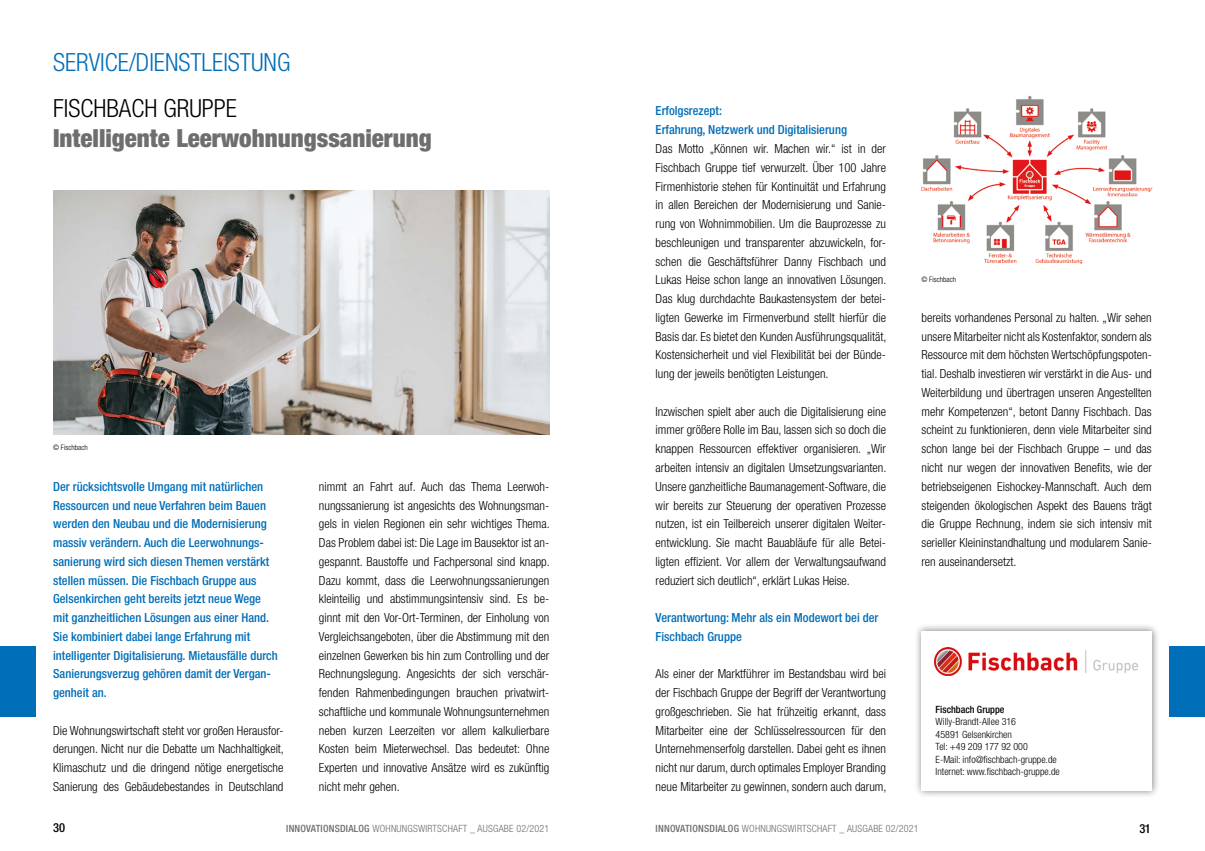
<style>
.page{position:relative;width:1205px;height:851px;background:#fff}
.page>*{position:absolute;margin:0;border:0;box-sizing:border-box;transform-origin:0 0}
.t1{font:900 condensed 25px "Helvetica Neue LT Std";color:#6e6e6e}
.t2{font:300 condensed 25px "Helvetica Neue LT Std";color:#006eb9}
.t3{font:300 condensed 25px "Helvetica Neue LT Std";color:#000}
.t4{font:300 condensed 12.5px/18.8px "Helvetica Neue LT Std";color:#000;text-align:justify}
.t5{font:500 condensed 12.5px/18.8px "Helvetica Neue LT Std";color:#006eb9}
.t6{font:500 condensed 12.5px "Helvetica Neue LT Std";color:#000}
.t7{font:300 condensed 10px/12.5px "Helvetica Neue LT Std";color:#000}
.t8{font:300 condensed 10px "Helvetica Neue LT Std";letter-spacing:.02em;color:#6e6e6e}
.t9{font:500 condensed 10px "Helvetica Neue LT Std";color:#000}
.t10{font:300 condensed 7.5px "Helvetica Neue LT Std";color:#000}
.s1{font-weight:500}
</style>
<div class="page">
<img style="left:53px;top:190px;width:496px;height:244px">
<div style="left:913px;top:623px;width:247px;height:175px;background:#000;opacity:.5"></div>
<div style="left:921px;top:631px;width:231px;height:159px;background:#fff"></div>
<img style="left:935px;top:647px;width:202px;height:28px">
<img style="left:921px;top:95px;width:232px;height:170px">
<div style="left:1169px;top:646px;width:36px;height:70px;background:#006eb9"></div>
<div style="left:0;top:646px;width:35px;height:70px;background:#006eb9"></div>
<h1 class="t2" style="left:53px;top:48px;width:239px">SERVICE/DIENSTLEISTUNG</h1>
<h1 class="t3" style="left:53px;top:94px;width:185px">FISCHBACH GRUPPE</h1>
<h1 class="t1" style="left:53px;top:123px;width:380px">Intelligente Leerwohnungssanierung</h1>
<p class="t10" style="left:53px;top:443px;width:36px">© Fischbach</p>
<p class="t5" style="left:53px;top:476px;width:226px">Der rücksichtsvolle Umgang mit natürlichen Ressourcen und neue Verfahren beim Bauen werden den Neubau und die Modernisierung massiv verändern. Auch die Leerwohnungs&shy;sanierung wird sich diesen Themen verstärkt stellen müssen. Die Fischbach Gruppe aus Gelsenkirchen geht bereits jetzt neue Wege mit ganzheitlichen Lösungen aus einer Hand.<br>Sie kombiniert dabei lange Erfahrung mit intelligenter Digitalisierung. Mietausfälle durch Sanierungsverzug gehören damit der Vergan&shy;genheit an.</p>
<p class="t4" style="left:53px;top:720px;width:232px">Die Wohnungswirtschaft steht vor großen Herausfor&shy;derungen. Nicht nur die Debatte um Nachhaltigkeit, Klimaschutz und die dringend nötige energetische Sanierung des Gebäudebestandes in Deutschland</p>
<p class="t4" style="left:319px;top:477px;width:232px">nimmt an Fahrt auf. Auch das Thema Leerwoh&shy;nungssanierung ist angesichts des Wohnungsman&shy;gels in vielen Regionen ein sehr wichtiges Thema.<br>Das Problem dabei ist: Die Lage im Bausektor ist an&shy;gespannt. Baustoffe und Fachpersonal sind knapp.<br>Dazu kommt, dass die Leerwohnungssanierungen kleinteilig und abstimmungsintensiv sind. Es be&shy;ginnt mit den Vor-Ort-Terminen, der Einholung von Vergleichsangeboten, über die Abstimmung mit den einzelnen Gewerken bis hin zum Controlling und der Rechnungslegung. Angesichts der sich verschär&shy;fenden Rahmenbedingungen brauchen privatwirt&shy;schaftliche und kommunale Wohnungsunternehmen neben kurzen Leerzeiten vor allem kalkulierbare Kosten beim Mieterwechsel. Das bedeutet: Ohne Experten und innovative Ansätze wird es zukünftig nicht mehr gehen.</p>
<p class="t5" style="left:656px;top:101px;width:193px">Erfolgsrezept:<br>Erfahrung, Netzwerk und Digitalisierung</p>
<p class="t4" style="left:656px;top:139px;width:232px">Das Motto „Können wir. Machen wir.“ ist in der Fischbach Gruppe tief verwurzelt. Über 100 Jahre Firmenhistorie stehen für Kontinuität und Erfahrung in allen Bereichen der Modernisierung und Sanie&shy;rung von Wohnimmobilien. Um die Bauprozesse zu beschleunigen und transparenter abzuwickeln, for&shy;schen die Geschäftsführer Danny Fischbach und Lukas Heise schon lange an innovativen Lösungen.<br>Das klug durchdachte Baukastensystem der betei&shy;ligten Gewerke im Firmenverbund stellt hierfür die Basis dar. Es bietet den Kunden Ausführungsqualität, Kostensicherheit und viel Flexibilität bei der Bünde&shy;lung der jeweils benötigten Leistungen.</p>
<p class="t4" style="left:656px;top:402px;width:232px">Inzwischen spielt aber auch die Digitalisierung eine immer größere Rolle im Bau, lassen sich so doch die knappen Ressourcen effektiver organisieren. „Wir arbeiten intensiv an digitalen Umsetzungsvarianten.<br>Unsere ganzheitliche Baumanagement-Software, die wir bereits zur Steuerung der operativen Prozesse nutzen, ist ein Teilbereich unserer digitalen Weiter&shy;entwicklung. Sie macht Bauabläufe für alle Betei&shy;ligten effizient. Vor allem der Verwaltungsaufwand reduziert sich deutlich“, erklärt Lukas Heise.</p>
<p class="t5" style="left:656px;top:608px;width:224px">Verantwortung: Mehr als ein Modewort bei der<br>Fischbach Gruppe</p>
<p class="t4" style="left:656px;top:664px;width:232px">Als einer der Marktführer im Bestandsbau wird bei der Fischbach Gruppe der Begriff der Verantwortung großgeschrieben. Sie hat frühzeitig erkannt, dass Mitarbeiter eine der Schlüsselressourcen für den Unternehmenserfolg darstellen. Dabei geht es ihnen nicht nur darum, durch optimales Employer Branding neue Mitarbeiter zu gewinnen, sondern auch darum,</p>
<p class="t10" style="left:921px;top:274px;width:36px">© Fischbach</p>
<p class="t4" style="left:921px;top:308px;width:232px">bereits vorhandenes Personal zu halten. „Wir sehen unsere Mitarbeiter nicht als Kostenfaktor, sondern als Ressource mit dem höchsten Wertschöpfungspoten&shy;tial. Deshalb investieren wir verstärkt in die Aus- und Weiterbildung und übertragen unseren Angestellten mehr Kompetenzen“, betont Danny Fischbach. Das scheint zu funktionieren, denn viele Mitarbeiter sind schon lange bei der Fischbach Gruppe – und das nicht nur wegen der innovativen Benefits, wie der betriebseigenen Eishockey-Mannschaft. Auch dem steigenden ökologischen Aspekt des Bauens trägt die Gruppe Rechnung, indem sie sich intensiv mit serieller Kleininstandhaltung und modularem Sanie&shy;ren auseinandersetzt.</p>
<p class="t9" style="left:935px;top:703px;width:70px">Fischbach Gruppe</p>
<p class="t7" style="left:935px;top:715px;width:126px">Willy-Brandt-Allee 316<br>45891 Gelsenkirchen<br>Tel: +49 209 177 92 000<br>E-Mail: info@fischbach-gruppe.de<br>Internet: www.fischbach-gruppe.de</p>
<p class="t6" style="left:53px;top:820px;width:13px">30</p>
<p class="t8" style="left:286px;top:822px;width:265px"><span class="s1">INNOVATIONSDIALOG</span> WOHNUNGSWIRTSCHAFT _ AUSGABE 02/2021</p>
<p class="t8" style="left:656px;top:822px;width:265px"><span class="s1">INNOVATIONSDIALOG</span> WOHNUNGSWIRTSCHAFT _ AUSGABE 02/2021</p>
<p class="t6" style="left:1139px;top:821px;width:13px">31</p>
</div>
